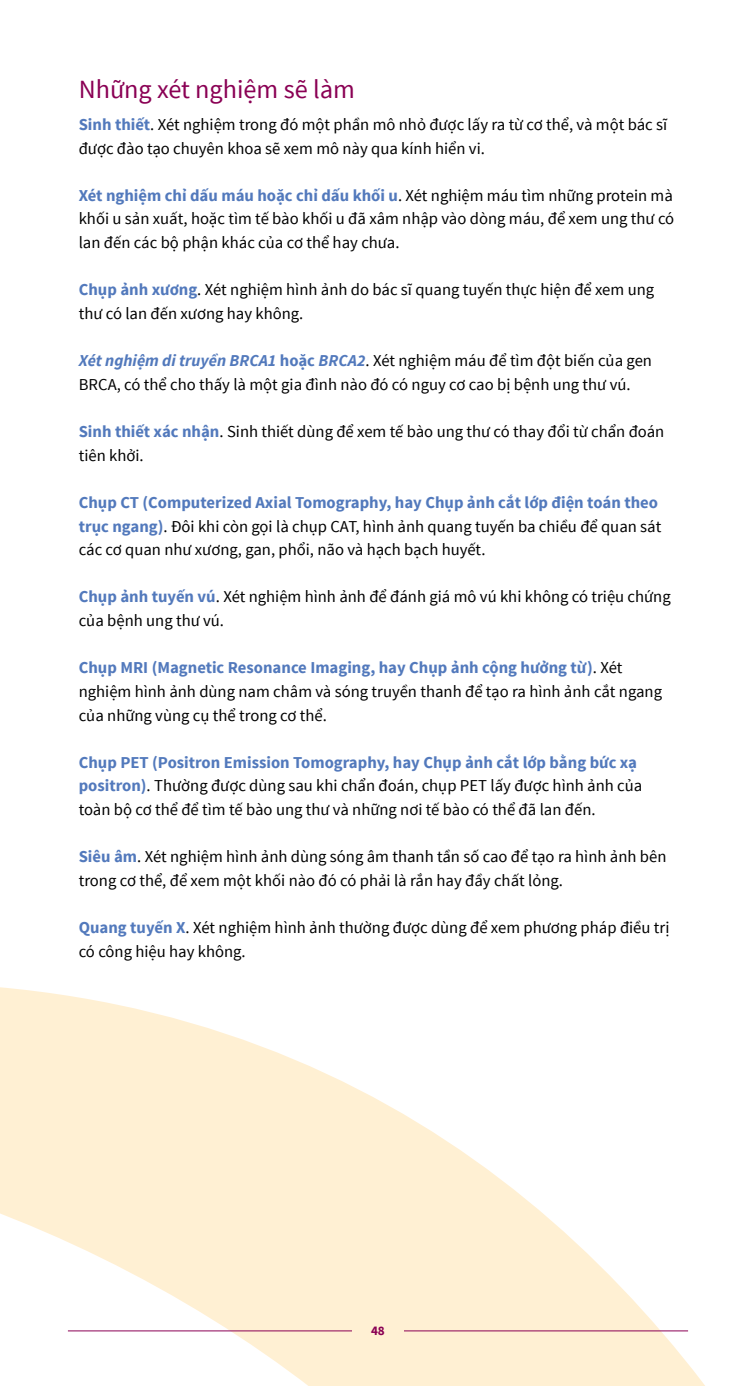
<style>
.page{position:relative;width:756px;height:1386px;background:#fff}
.page>*{position:absolute;margin:0;border:0;box-sizing:border-box;transform-origin:0 0}
.t1{font:26.25px "Source Sans Pro";color:#8a0054}
.t2{font:16.62px/23.6px "Source Sans Pro";color:#000}
.t3{font:700 13.12px "Source Sans Pro";color:#8a0054}
.s1{font-weight:700;color:#5279bc}
.s2{font-weight:700;font-style:italic;color:#5279bc}
</style>
<div class="page">
<svg style="left:0;top:987px;width:705px;height:399px;fill:#fff0d3"></svg>
<hr style="left:68px;top:1331px;width:284px;height:1px;background:#8a0054">
<hr style="left:404px;top:1331px;width:284px;height:1px;background:#8a0054">
<h1 class="t1" style="left:79px;top:73px;width:278px">Những xét nghiệm sẽ làm</h1>
<p class="t2" style="left:79px;top:113px;width:590px"><span class="s1">Sinh thiết</span>. Xét nghiệm trong đó một phần mô nhỏ được lấy ra từ cơ thể, và một bác sĩ được đào tạo chuyên khoa sẽ xem mô này qua kính hiển vi.</p>
<p class="t2" style="left:79px;top:184px;width:597px;text-align:justify"><span class="s1">Xét nghiệm chỉ dấu máu hoặc chỉ dấu khối u</span>. Xét nghiệm máu tìm những protein mà khối u sản xuất, hoặc tìm tế bào khối u đã xâm nhập vào dòng máu, để xem ung thư có lan đến các bộ phận khác của cơ thể hay chưa.</p>
<p class="t2" style="left:79px;top:278px;width:577px"><span class="s1">Chụp ảnh xương</span>. Xét nghiệm hình ảnh do bác sĩ quang tuyến thực hiện để xem ung thư có lan đến xương hay không.</p>
<p class="t2" style="left:79px;top:349px;width:575px"><span class="s2">Xét nghiệm di truyền BRCA1</span> <span class="s1">hoặc</span> <span class="s2">BRCA2</span>. Xét nghiệm máu để tìm đột biến của gen<br>BRCA, có thể cho thấy là một gia đình nào đó có nguy cơ cao bị bệnh ung thư vú.</p>
<p class="t2" style="left:79px;top:420px;width:587px"><span class="s1">Sinh thiết xác nhận</span>. Sinh thiết dùng để xem tế bào ung thư có thay đổi từ chẩn đoán tiên khởi.</p>
<p class="t2" style="left:79px;top:491px;width:584px"><span class="s1">Chụp CT (Computerized Axial Tomography, hay Chụp ảnh cắt lớp điện toán theo trục ngang)</span>. Đôi khi còn gọi là chụp CAT, hình ảnh quang tuyến ba chiều để quan sát các cơ quan như xương, gan, phổi, não và hạch bạch huyết.</p>
<p class="t2" style="left:79px;top:585px;width:594px"><span class="s1">Chụp ảnh tuyến vú</span>. Xét nghiệm hình ảnh để đánh giá mô vú khi không có triệu chứng của bệnh ung thư vú.</p>
<p class="t2" style="left:79px;top:656px;width:585px"><span class="s1">Chụp MRI (Magnetic Resonance Imaging, hay Chụp ảnh cộng hưởng từ)</span>. Xét nghiệm hình ảnh dùng nam châm và sóng truyền thanh để tạo ra hình ảnh cắt ngang của những vùng cụ thể trong cơ thể.</p>
<p class="t2" style="left:79px;top:751px;width:565px"><span class="s1">Chụp PET (Positron Emission Tomography, hay Chụp ảnh cắt lớp bằng bức xạ positron)</span>. Thường được dùng sau khi chẩn đoán, chụp PET lấy được hình ảnh của toàn bộ cơ thể để tìm tế bào ung thư và những nơi tế bào có thể đã lan đến.</p>
<p class="t2" style="left:79px;top:845px;width:589px"><span class="s1">Siêu âm</span>. Xét nghiệm hình ảnh dùng sóng âm thanh tần số cao để tạo ra hình ảnh bên trong cơ thể, để xem một khối nào đó có phải là rắn hay đầy chất lỏng.</p>
<p class="t2" style="left:79px;top:916px;width:592px"><span class="s1">Quang tuyến X</span>. Xét nghiệm hình ảnh thường được dùng để xem phương pháp điều trị có công hiệu hay không.</p>
<p class="t3" style="left:371px;top:1322px;width:15px">48</p>
</div>
